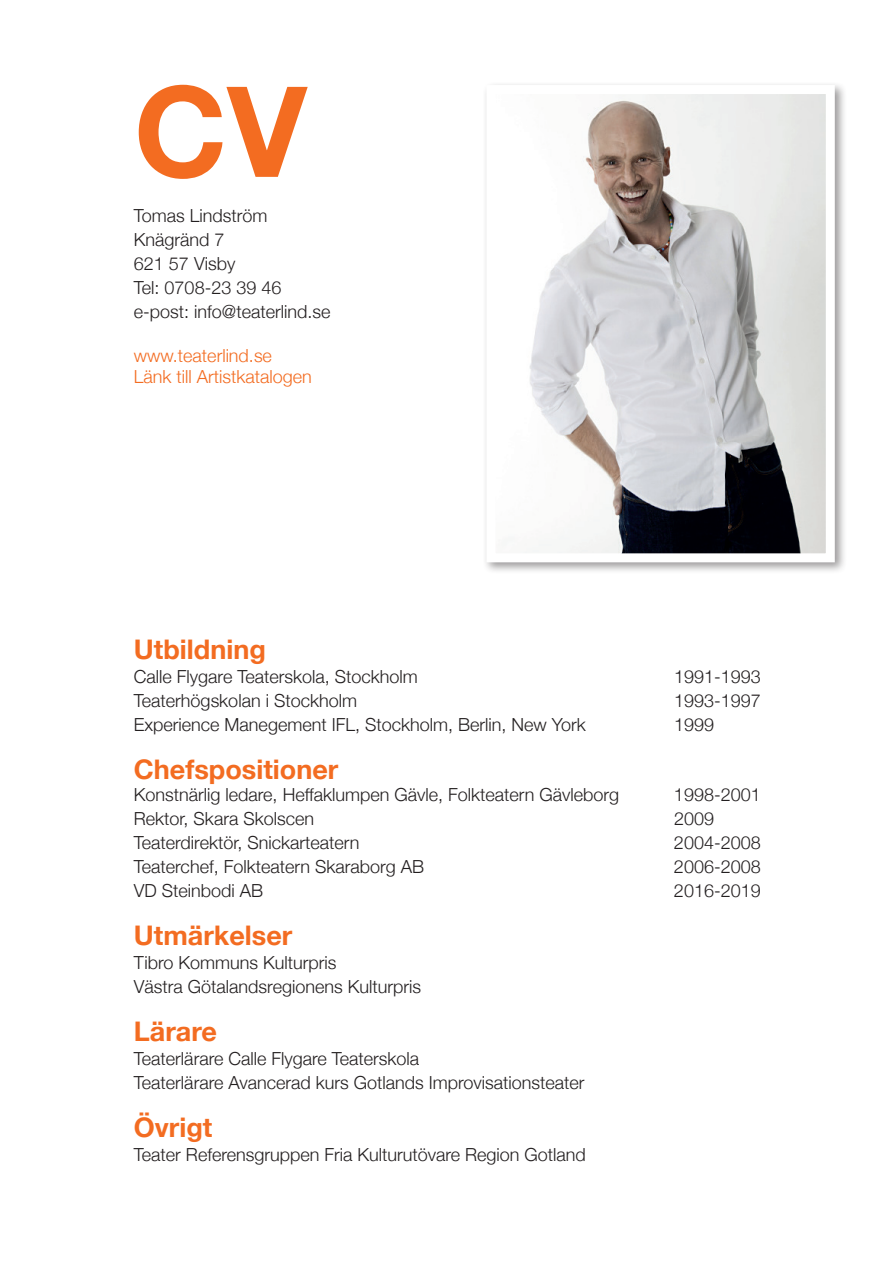
<style>
.page{position:relative;width:893px;height:1263px;background:#fff}
.page>*{position:absolute;margin:0;border:0;box-sizing:border-box;transform-origin:0 0}
.t1{font:700 126px "Helvetica Neue";color:#f36c21}
.t2{font:700 27px "Helvetica Neue";color:#f36c21}
.t3{font:300 18px/24px "Helvetica Neue";color:#231f20}
.t4{font:300 18px/21.6px "Helvetica Neue";color:#f36c21}
</style>
<div class="page">
<div style="left:482px;top:81px;width:365px;height:494px;background:#231f20;opacity:.45"></div>
<img style="left:496px;top:95px;width:329px;height:457px">
<h1 class="t1" style="left:134px;top:54px;width:174px">CV</h1>
<p class="t3" style="left:134px;top:204px;width:198px">Tomas Lindström<br>Knägränd 7<br>621 57 Visby<br>Tel: 0708-23 39 46 e-post: info@teaterlind.se</p>
<p class="t4" style="left:134px;top:344px;width:180px">www.teaterlind.se<br>Länk till Artistkatalogen</p>
<h2 class="t2" style="left:134px;top:633px;width:133px">Utbildning</h2>
<p class="t3" style="left:134px;top:664px;width:285px">Calle Flygare Teaterskola, Stockholm</p>
<p class="t3" style="left:674px;top:664px;width:88px">1991-1993</p>
<p class="t3" style="left:134px;top:688px;width:225px">Teaterhögskolan i Stockholm</p>
<p class="t3" style="left:674px;top:688px;width:88px">1993-1997</p>
<p class="t3" style="left:134px;top:712px;width:453px">Experience Manegement IFL, Stockholm, Berlin, New York</p>
<p class="t3" style="left:674px;top:712px;width:42px">1999</p>
<h2 class="t2" style="left:134px;top:753px;width:206px">Chefspositioner</h2>
<p class="t3" style="left:134px;top:782px;width:487px">Konstnärlig ledare, Heffaklumpen Gävle, Folkteatern Gävleborg</p>
<p class="t3" style="left:674px;top:782px;width:88px">1998-2001</p>
<p class="t3" style="left:134px;top:806px;width:182px">Rektor, Skara Skolscen</p>
<p class="t3" style="left:674px;top:806px;width:42px">2009</p>
<p class="t3" style="left:134px;top:830px;width:227px">Teaterdirektör, Snickarteatern</p>
<p class="t3" style="left:674px;top:830px;width:88px">2004-2008</p>
<p class="t3" style="left:134px;top:854px;width:292px">Teaterchef, Folkteatern Skaraborg AB</p>
<p class="t3" style="left:674px;top:854px;width:88px">2006-2008</p>
<p class="t3" style="left:134px;top:878px;width:131px">VD Steinbodi AB</p>
<p class="t3" style="left:674px;top:878px;width:88px">2016-2019</p>
<h2 class="t2" style="left:134px;top:919px;width:160px">Utmärkelser</h2>
<p class="t3" style="left:134px;top:950px;width:289px">Tibro Kommuns Kulturpris<br>Västra Götalandsregionens Kulturpris</p>
<h2 class="t2" style="left:134px;top:1015px;width:85px">Lärare</h2>
<p class="t3" style="left:134px;top:1046px;width:452px">Teaterlärare Calle Flygare Teaterskola<br>Teaterlärare Avancerad kurs Gotlands Improvisationsteater</p>
<h2 class="t2" style="left:134px;top:1111px;width:80px">Övrigt</h2>
<p class="t3" style="left:134px;top:1142px;width:453px">Teater Referensgruppen Fria Kulturutövare Region Gotland</p>
</div>
